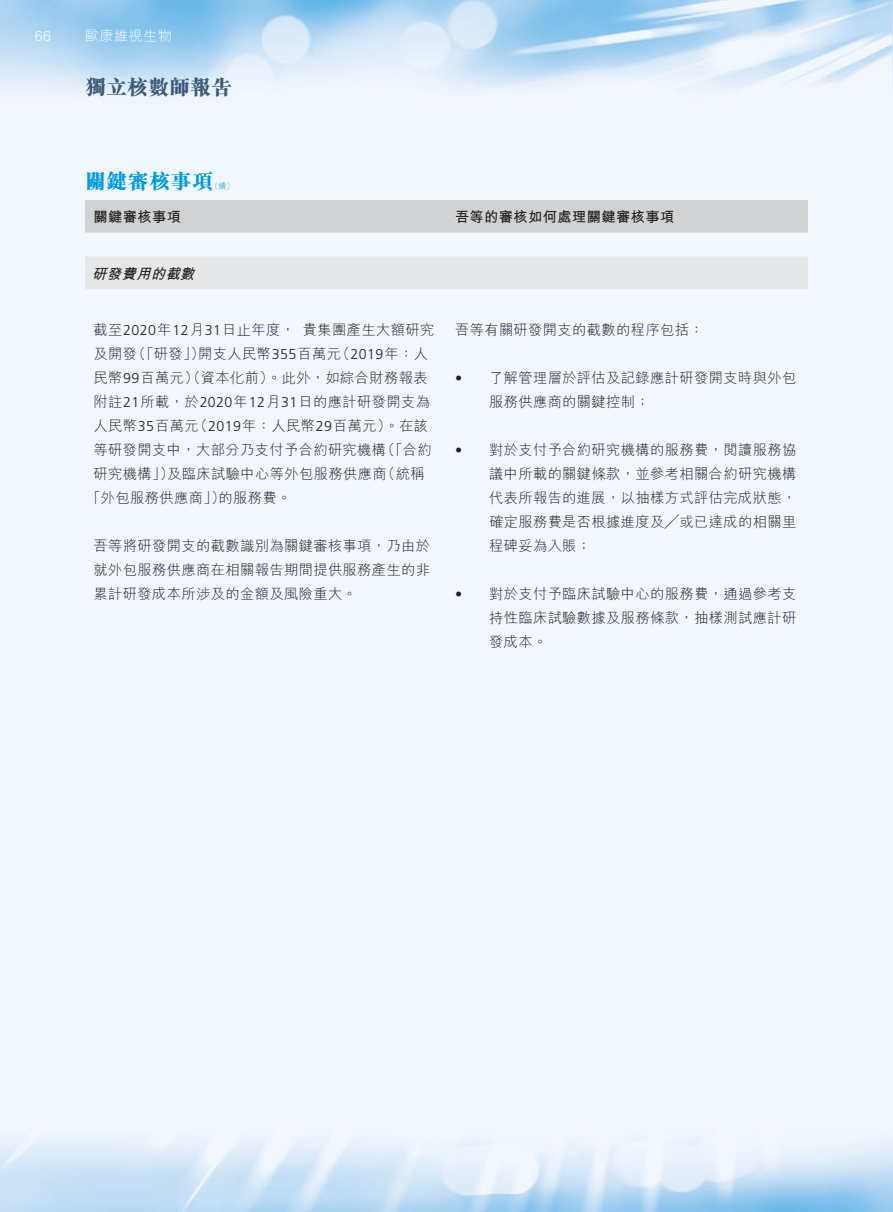
<style>
.page{position:relative;width:893px;height:1212px;background:#fff}
.page>*{position:absolute;margin:0;border:0;box-sizing:border-box;transform-origin:0 0}
.t1{font:800 21px "M Sung HK";color:#3c5977}
.t2{font:800 21px "M Sung HK";letter-spacing:.02em;color:#009bde}
.t3{font:300 14.25px/24px "M Hei HK";letter-spacing:.03em;color:#231f20;text-align:justify}
.t4{font:700 14.25px "M Hei HK";letter-spacing:.03em;color:#231f20}
.t5{font:300 14.25px "M Hei HK";letter-spacing:.02em;color:#fff}
.t6{font:italic 700 14.25px "M Hei HK";color:#231f20}
.t7{font:300 7.8px "M Hei HK";color:#009bde}
.s1{font-family:"Frutiger LT Std"}
</style>
<div class="page">
<img style="left:0;top:0;width:892px;height:1212px">
<hr style="left:892px;top:0;width:1px;height:1212px;background:#f2f6fd">
<div style="left:85px;top:200px;width:723px;height:33px;background:#d1d2d4"></div>
<div style="left:85px;top:257px;width:723px;height:32px;background:#e6e7e9"></div>
<p class="t5" style="left:35px;top:28px;width:18px">66</p>
<p class="t5" style="left:85px;top:28px;width:88px">歐康維視生物</p>
<h1 class="t1" style="left:85px;top:73px;width:148px">獨立核數師報告</h1>
<h1 class="t2" style="left:85px;top:166px;width:130px">關鍵審核事項</h1>
<p class="t7" style="left:211px;top:182px;width:25px">（續）</p>
<p class="t4" style="left:94px;top:207px;width:89px">關鍵審核事項</p>
<p class="t4" style="left:455px;top:207px;width:221px">吾等的審核如何處理關鍵審核事項</p>
<p class="t6" style="left:92px;top:263px;width:109px">研發費用的截數</p>
<p class="t3" style="left:94px;top:318px;width:342px">截至<span class="s1">2020</span>年<span class="s1">12</span>月<span class="s1">31</span>日止年度，　貴集團產生大額研究</p>
<p class="t3" style="left:94px;top:342px;width:336px">及開發（「研發」）開支人民幣<span class="s1">355</span>百萬元（<span class="s1">2019</span>年：人</p>
<p class="t3" style="left:94px;top:366px;width:336px">民幣<span class="s1">99</span>百萬元）（資本化前）。此外，如綜合財務報表</p>
<p class="t3" style="left:94px;top:390px;width:338px">附註<span class="s1">21</span>所載，於<span class="s1">2020</span>年<span class="s1">12</span>月<span class="s1">31</span>日的應計研發開支為</p>
<p class="t3" style="left:94px;top:414px;width:336px">人民幣<span class="s1">35</span>百萬元（<span class="s1">2019</span>年：人民幣<span class="s1">29</span>百萬元）。在該</p>
<p class="t3" style="left:94px;top:438px;width:340px">等研發開支中，大部分乃支付予合約研究機構（「合約</p>
<p class="t3" style="left:94px;top:462px;width:333px">研究機構」）及臨床試驗中心等外包服務供應商（統稱</p>
<p class="t3" style="left:86px;top:486px;width:206px">「外包服務供應商」）的服務費。</p>
<p class="t3" style="left:94px;top:534px;width:338px">吾等將研發開支的截數識別為關鍵審核事項，乃由於就外包服務供應商在相關報告期間提供服務產生的非累計研發成本所涉及的金額及風險重大。</p>
<p class="t3" style="left:455px;top:318px;width:250px">吾等有關研發開支的截數的程序包括：</p>
<p class="t3" style="left:489px;top:366px;width:309px;text-indent:-34px"><span class="s1">•</span> 了解管理層於評估及記錄應計研發開支時與外包服務供應商的關鍵控制；</p>
<p class="t3" style="left:489px;top:438px;width:309px;text-indent:-34px"><span class="s1">•</span> 對於支付予合約研究機構的服務費，閱讀服務協議中所載的關鍵條款，並參考相關合約研究機構代表所報告的進展，以抽樣方式評估完成狀態，確定服務費是否根據進度及╱或已達成的相關里程碑妥為入賬；</p>
<p class="t3" style="left:489px;top:582px;width:309px;text-indent:-34px"><span class="s1">•</span> 對於支付予臨床試驗中心的服務費，通過參考支持性臨床試驗數據及服務條款，抽樣測試應計研發成本。</p>
</div>
